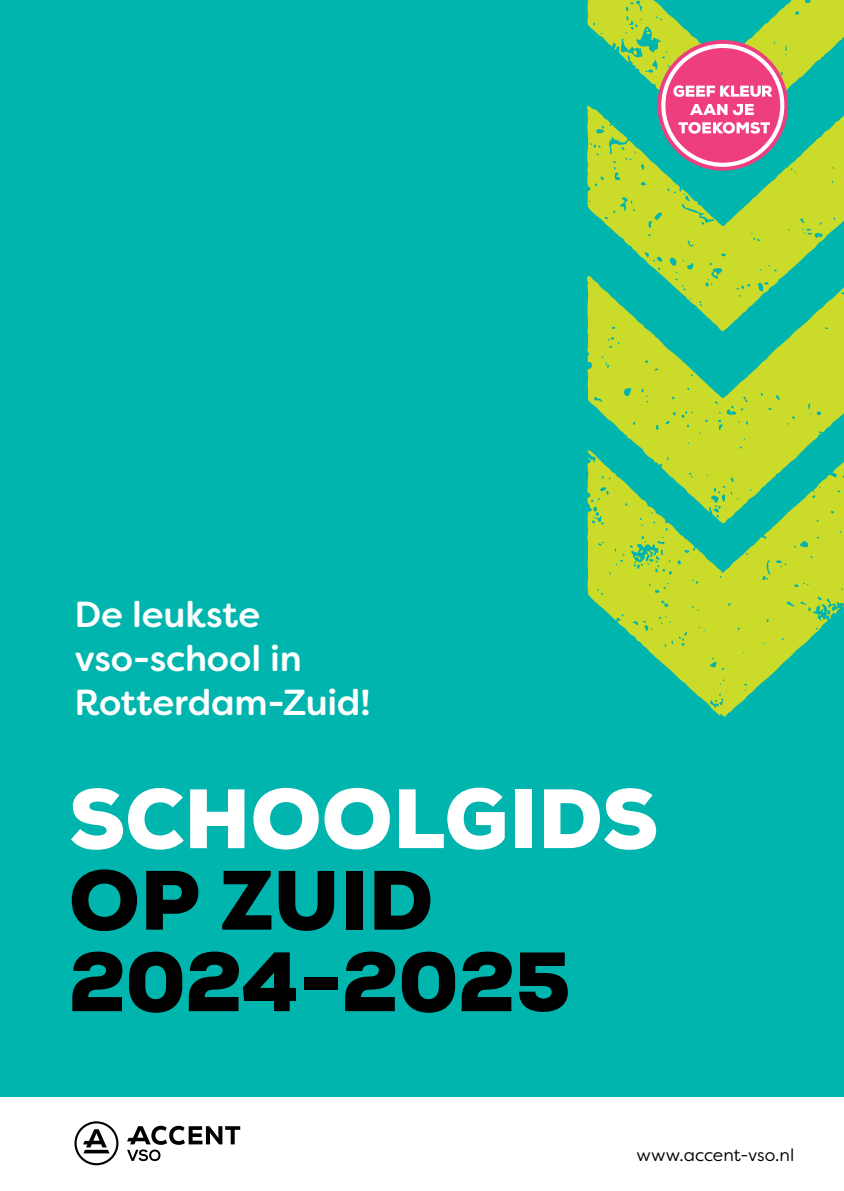
<style>
.page{position:relative;width:844px;height:1191px;background:#fff}
.page>*{position:absolute;margin:0;border:0;box-sizing:border-box;transform-origin:0 0}
.t1{font:900 84px/81.5px "Nexa";letter-spacing:-.01em;color:#000}
.t2{font:900 84px "Nexa";letter-spacing:.005em;color:#fff}
.t3{font:500 36.23px/43.8px "Filson Soft";letter-spacing:-.005em;color:#fff}
.t4{font:17.5px "Filson Soft";color:#000}
</style>
<div class="page">
<div style="left:0;top:0;width:843px;height:1096px;background:#00b5ad"></div>
<svg style="left:587px;top:524px;width:256px;height:193px;fill:#cbdb2a"></svg>
<svg style="left:587px;top:332px;width:256px;height:192px;fill:#cbdb2a"></svg>
<svg style="left:587px;top:149px;width:256px;height:183px;fill:#cbdb2a"></svg>
<svg style="left:657px;top:40px;width:131px;height:131px"></svg>
<svg style="left:661px;top:44px;width:123px;height:123px"></svg>
<div style="left:665px;top:48px;width:115px;height:115px;background:#ee3e80;border-radius:50%"></div>
<svg style="left:587px;top:0;width:256px;height:149px"></svg>
<svg style="left:74px;top:1121px;width:44px;height:44px"></svg>
<svg style="left:127px;top:1125px;width:113px;height:36px"></svg>
<p class="t3" style="left:74px;top:593px;width:297px">De leukste vso-school in<br>Rotterdam-Zuid!</p>
<h1 class="t2" style="left:69px;top:765px;width:590px">SCHOOLGIDS</h1>
<h1 class="t1" style="left:68px;top:860px;width:504px">OP ZUID<br>2024-2025</h1>
<p class="t4" style="left:636px;top:1144px;width:159px">www.accent-vso.nl</p>
</div>
